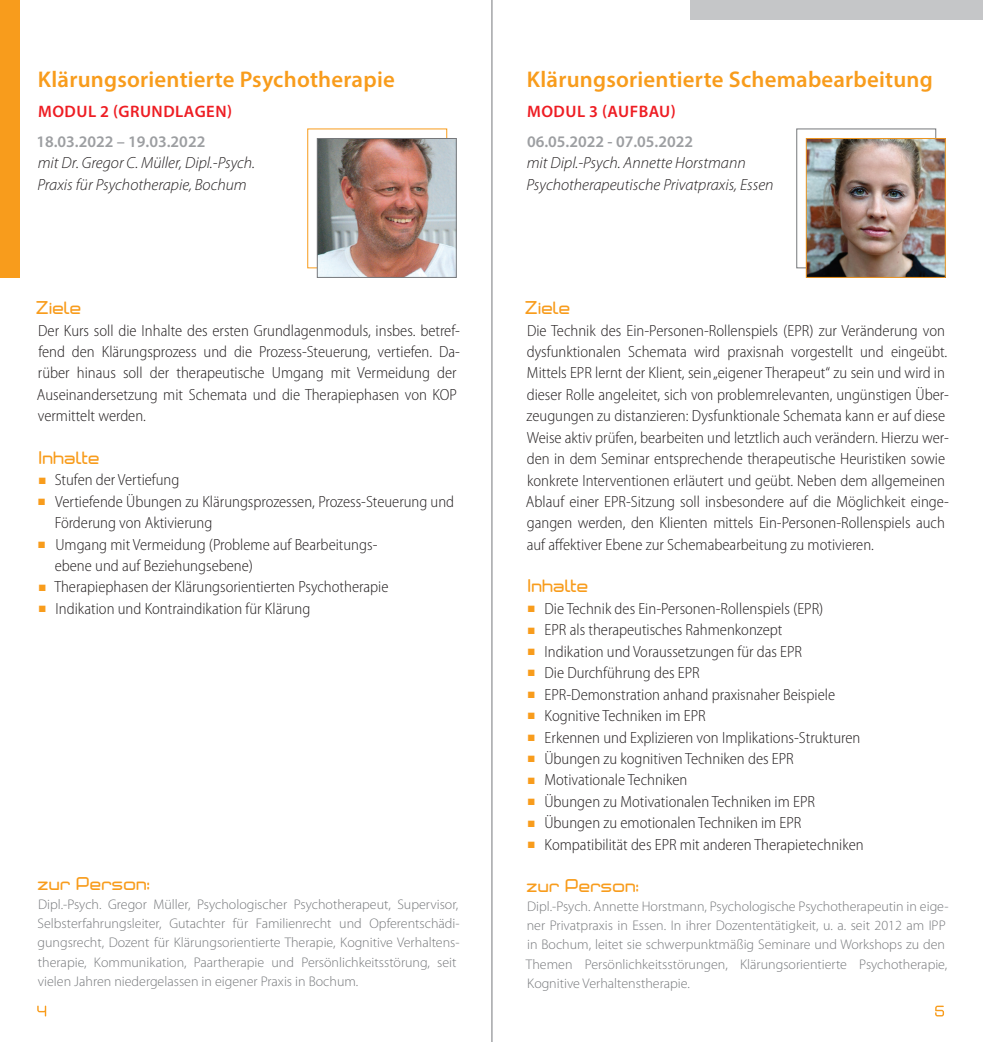
<style>
.page{position:relative;width:983px;height:1042px;background:#fff}
.page>*{position:absolute;margin:0;border:0;box-sizing:border-box;transform-origin:0 0}
.t1{font:600 22.75px "Myriad Pro";letter-spacing:.01em;color:#f89c1c}
.t2{font:600 16.62px "Myriad Pro";letter-spacing:.03em;color:#ee1d23}
.t3{font:300 semi-condensed 16.1px/21.3px "Myriad Pro";color:#231f20}
.t4{font:italic 300 16.1px/21.3px "Myriad Pro";color:#231f20}
.t5{font:500 16.1px "Neogrey";color:#f89c1c}
.t6{font:600 16.1px "Myriad Pro";color:#9c9ea1}
.t7{font:300 14px/19.2px "Myriad Pro";color:#76787b}
</style>
<div class="page">
<svg style="left:935px;top:1005px;width:8px;height:11px"></svg>
<svg style="left:37px;top:1005px;width:9px;height:11px"></svg>
<div style="left:690px;top:0;width:292px;height:20px;background:#c5c6c8"></div>
<div style="left:0;top:0;width:20px;height:278px;background:#f89c1c"></div>
<div style="left:307px;top:128px;width:140px;height:140px;border:1px solid #f89c1c"></div>
<img style="left:319px;top:140px;width:135px;height:136px">
<div style="left:317px;top:138px;width:139px;height:140px;border:1px solid #76787b"></div>
<div style="left:796px;top:128px;width:139px;height:140px;border:1px solid #76787b"></div>
<img style="left:807px;top:140px;width:136px;height:136px">
<div style="left:805px;top:138px;width:140px;height:140px;border:1px solid #eb9521"></div>
<hr style="left:491px;top:0;width:1px;height:1042px;background:#76787b">
<h1 class="t1" style="left:38px;top:64px;width:358px">Klärungsorientierte Psychotherapie</h1>
<p class="t2" style="left:38px;top:101px;width:195px">MODUL 2 (GRUNDLAGEN)</p>
<p class="t6" style="left:36px;top:131px;width:170px">18.03.2022 – 19.03.2022</p>
<p class="t4" style="left:37px;top:152px;width:219px">mit Dr. Gregor C. Müller, Dipl.-Psych.<br>Praxis für Psychotherapie, Bochum</p>
<p class="t5" style="left:37px;top:297px;width:47px">Ziele</p>
<p class="t3" style="left:37px;top:320px;width:424px">Der Kurs soll die Inhalte des ersten Grundlagenmoduls, insbes. betref&shy;fend den Klärungsprozess und die Prozess-Steuerung, vertiefen. Da&shy;rüber hinaus soll der therapeutische Umgang mit Vermeidung der Auseinandersetzung mit Schemata und die Therapiephasen von KOP vermittelt werden.</p>
<p class="t5" style="left:39px;top:447px;width:62px">Inhalte</p>
<p class="t3" style="left:54px;top:469px;width:401px">Stufen der Vertiefung<br>Vertiefende Übungen zu Klärungsprozessen, Prozess-Steuerung und Förderung von Aktivierung<br>Umgang mit Vermeidung (Probleme auf Bearbeitungs-<br>ebene und auf Beziehungsebene)<br>Therapiephasen der Klärungsorientierten Psychotherapie<br>Indikation und Kontraindikation für Klärung</p>
<p class="t5" style="left:38px;top:873px;width:113px">zur Person:</p>
<p class="t7" style="left:38px;top:895px;width:423px">Dipl.-Psych. Gregor Müller, Psychologischer Psychotherapeut, Supervisor, Selbsterfahrungsleiter, Gutachter für Familienrecht und Opferentschädi&shy;gungsrecht, Dozent für Klärungsorientierte Therapie, Kognitive Verhaltens&shy;therapie, Kommunikation, Paartherapie und Persönlichkeitsstörung, seit vielen Jahren niedergelassen in eigener Praxis in Bochum.</p>
<h1 class="t1" style="left:527px;top:64px;width:407px">Klärungsorientierte Schemabearbeitung</h1>
<p class="t2" style="left:527px;top:101px;width:13px">modul</p>
<p class="t2" style="left:589px;top:101px;width:40px">3 (Aufbau</p>
<p class="t2" style="left:670px;top:101px;width:7px">)</p>
<p class="t6" style="left:527px;top:131px;width:167px">06.05.2022 - 07.05.2022</p>
<p class="t4" style="left:526px;top:152px;width:248px">mit Dipl.-Psych. Annette Horstmann<br>Psychotherapeutische Privatpraxis, Essen</p>
<p class="t5" style="left:525px;top:297px;width:47px">Ziele</p>
<p class="t3" style="left:525px;top:320px;width:424px">Die Technik des Ein-Personen-Rollenspiels (EPR) zur Veränderung von dysfunktionalen Schemata wird praxisnah vorgestellt und eingeübt.<br>Mittels EPR lernt der Klient, sein „eigener Therapeut“ zu sein und wird in dieser Rolle angeleitet, sich von problemrelevanten, ungünstigen Über&shy;zeugungen zu distanzieren: Dysfunktionale Schemata kann er auf diese Weise aktiv prüfen, bearbeiten und letztlich auch verändern. Hierzu wer&shy;den in dem Seminar entsprechende therapeutische Heuristiken sowie konkrete Interventionen erläutert und geübt. Neben dem allgemeinen Ablauf einer EPR-Sitzung soll insbesondere auf die Möglichkeit einge&shy;gangen werden, den Klienten mittels Ein-Personen-Rollenspiels auch auf affektiver Ebene zur Schemabearbeitung zu motivieren.</p>
<p class="t5" style="left:528px;top:576px;width:62px">Inhalte</p>
<p class="t3" style="left:544px;top:598px;width:321px">Die Technik des Ein-Personen-Rollenspiels (EPR)<br>EPR als therapeutisches Rahmenkonzept<br>Indikation und Voraussetzungen für das EPR<br>Die Durchführung des EPR<br>EPR-Demonstration anhand praxisnaher Beispiele Kognitive Techniken im EPR<br>Erkennen und Explizieren von Implikations-Strukturen Übungen zu kognitiven Techniken des EPR Motivationale Techniken<br>Übungen zu Motivationalen Techniken im EPR Übungen zu emotionalen Techniken im EPR Kompatibilität des EPR mit anderen Therapietechniken</p>
<p class="t5" style="left:527px;top:875px;width:113px">zur Person:</p>
<p class="t7" style="left:526px;top:897px;width:424px">Dipl.-Psych. Annette Horstmann, Psychologische Psychotherapeutin in eige&shy;ner Privatpraxis in Essen. In ihrer Dozententätigkeit, u. a. seit 2012 am IPP in Bochum, leitet sie schwerpunktmäßig Seminare und Workshops zu den Themen Persönlichkeitsstörungen, Klärungsorientierte Psychotherapie, Kognitive Verhaltenstherapie.</p>
</div>
